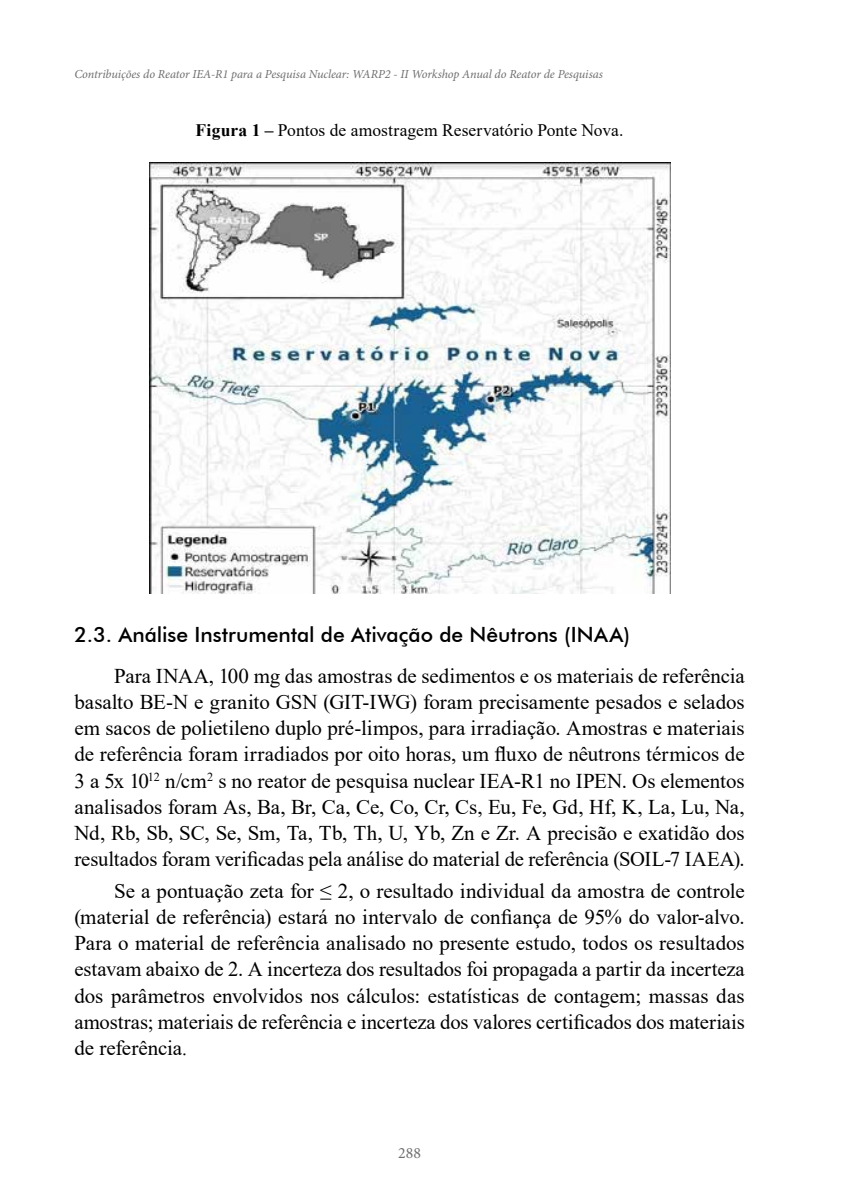
<style>
.page{position:relative;width:844px;height:1191px;background:#fff}
.page>*{position:absolute;margin:0;border:0;box-sizing:border-box;transform-origin:0 0}
.t1{font:21px/26.2px "Times New Roman";letter-spacing:-.005em;color:#000;text-align:justify}
.t2{font:500 21px "Futura BT";color:#000}
.t3{font:17.5px "Times New Roman";letter-spacing:.005em;color:#000}
.t4{font:15.75px "Minion Pro";color:#706f6f}
.t5{font:italic 12.25px "Minion Pro";letter-spacing:-.01em;color:#706f6f}
.s1{font-weight:700}
.s2{font-style:italic}
</style>
<div class="page">
<img style="left:149px;top:163px;width:520px;height:430px">
<p class="t5" style="left:74px;top:66px;width:530px">Contribuições do Reator IEA-R1 para a Pesquisa Nuclear: WARP2 - II Workshop Anual do Reator de Pesquisas</p>
<p class="t3" style="left:195px;top:118px;width:429px"><span class="s1">Figura 1 –</span> Pontos de amostragem Reservatório Ponte Nova.</p>
<p class="t2" style="left:74px;top:621px;width:557px">2.3. Análise Instrumental de Ativação de Nêutrons (INAA)</p>
<p class="t1" style="left:74px;top:662px;width:671px;text-indent:40px">Para INAA, 100 mg das amostras de sedimentos e os materiais de referência basalto BE-N e granito GSN (GIT-IWG) foram precisamente pesados e selados em sacos de polietileno duplo pré-limpos, para irradiação. Amostras e materiais de referência foram irradiados por oito horas, um fluxo de nêutrons térmicos de 3 a 5x 10<sup>12</sup> n/cm<sup>2</sup> s no reator de pesquisa nuclear IEA-R1 no IPEN. Os elementos analisados foram As, Ba, Br, Ca, Ce, Co, Cr, Cs, Eu, Fe, Gd, Hf, K, La, Lu, Na, Nd, Rb, Sb, SC, Se, Sm, Ta, Tb, Th, U, Yb, Zn e Zr. A precisão e exatidão dos resultados foram verificadas pela análise do material de referência (SOIL-7 IAEA).</p>
<p class="t1" style="left:74px;top:877px;width:671px;text-indent:40px">Se a pontuação zeta for ≤ 2, o resultado individual da amostra de controle (material de referência) estará no intervalo de confiança de 95% do valor-alvo.<br>Para o material de referência analisado no presente estudo, todos os resultados estavam abaixo de 2. A incerteza dos resultados foi propagada a partir da incerteza dos parâmetros envolvidos nos cálculos: estatísticas de contagem; massas das amostras; materiais de referência e incerteza dos valores certificados dos materiais de referência<span class="s2">.</span></p>
<p class="t4" style="left:398px;top:1142px;width:24px">288</p>
</div>
